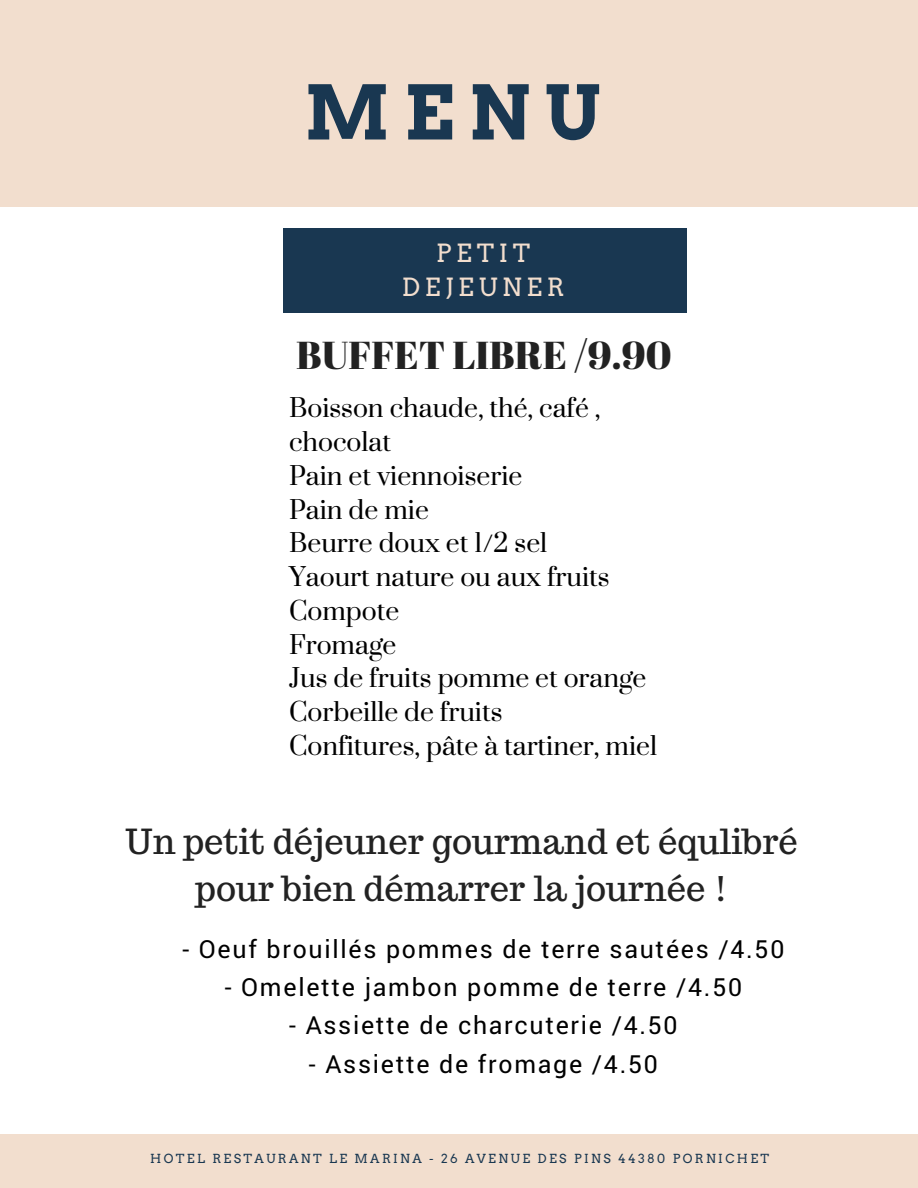
<style>
.page{position:relative;width:918px;height:1188px;background:#fff}
.page>*{position:absolute;margin:0;border:0;box-sizing:border-box;transform-origin:0 0}
.t1{font:700 74.7px "Arvo";color:#193751}
.t2{font:38.85px "Abril Fatface";color:#222}
.t3{font:34.5px/47.2px "Trocchi";color:#222;text-align:center}
.t4{font:24.9px/33.8px "Prata";color:#000}
.t5{font:24.9px "Roboto";letter-spacing:.07em;color:#000}
.t6{font:24.9px/33.8px "Arvo";letter-spacing:.19em;color:#f2dece;text-align:center}
.t7{font:12.45px "Arvo";letter-spacing:.19em;color:#193751}
</style>
<div class="page">
<div style="left:0;top:0;width:918px;height:207px;background:#f2dece"></div>
<div style="left:284px;top:228px;width:403px;height:85px;background:#193751"></div>
<div style="left:0;top:1134px;width:918px;height:54px;background:#f2dece"></div>
<h1 class="t1" style="left:304px;top:68px;width:299px">MENU</h1>
<p class="t6" style="left:402px;top:236px;width:164px">PETIT<br>DEJEUNER</p>
<h2 class="t2" style="left:296px;top:328px;width:377px">BUFFET LIBRE /9.90</h2>
<p class="t4" style="left:289px;top:392px;width:369px">Boisson chaude, thé, café , chocolat<br>Pain et viennoiserie<br>Pain de mie<br>Beurre doux et 1/2 sel<br>Yaourt nature ou aux fruits<br>Compote<br>Fromage<br>Jus de fruits pomme et orange<br>Corbeille de fruits<br>Confitures, pâte à tartiner, miel</p>
<h3 class="t3" style="left:126px;top:818px;width:674px">Un petit déjeuner gourmand et équlibré pour bien démarrer la journée !</h3>
<p class="t5" style="left:182px;top:932px;width:604px">- Oeuf brouillés pommes de terre sautées /4.50</p>
<p class="t5" style="left:225px;top:970px;width:519px">- Omelette jambon pomme de terre /4.50</p>
<p class="t5" style="left:289px;top:1008px;width:390px">- Assiette de charcuterie /4.50</p>
<p class="t5" style="left:309px;top:1047px;width:350px">- Assiette de fromage /4.50</p>
<p class="t7" style="left:150px;top:1151px;width:621px">HOTEL RESTAURANT LE MARINA - 26 AVENUE DES PINS 44380 PORNICHET</p>
</div>
